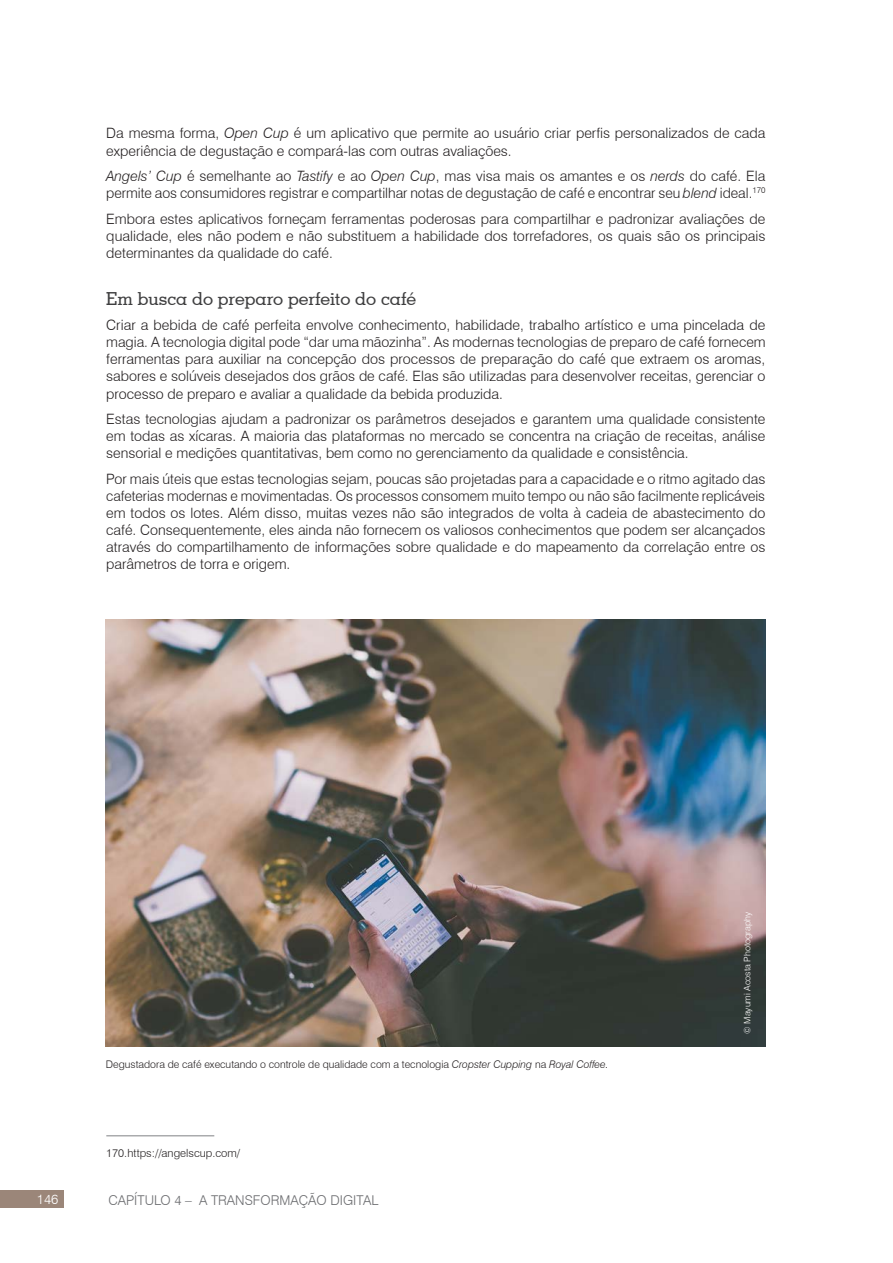
<style>
.page{position:relative;width:893px;height:1263px;background:#fff}
.page>*{position:absolute;margin:0;border:0;box-sizing:border-box;transform-origin:0 0}
.Title_3{font:500 18px "Geometric Slab 703 BT";color:#3e3e3f}
.Body_text{font:300 14.25px/17.1px "Swiss 721 BT";color:#231f20;text-align:justify}
.t1{font:300 13.5px "Swiss 721 BT";color:#6c6d70}
.t2{font:300 13.5px "Swiss 721 BT";color:#fff}
.footnote_text{font:300 11.25px "Swiss 721 BT";color:#231f20}
.pull_quotes__-_navy{font:300 10.5px "Swiss 721 BT";color:#231f20}
.Body_text-_intro_par{font:300 9px "Swiss 721 BT";color:#fff}
.s1{font-style:italic}
</style>
<div class="page">
<div style="left:0;top:1191px;width:64px;height:17px;background:#9b8679"></div>
<hr style="left:106px;top:1135px;width:108px;height:1px;background:#808285">
<img style="left:106px;top:620px;width:659px;height:426px">
<p class="Body_text" style="left:106px;top:125px;width:661px">Da mesma forma, <span class="s1">Open Cup</span> é um aplicativo que permite ao usuário criar perfis personalizados de cada experiência de degustação e compará-las com outras avaliações.</p>
<p class="Body_text" style="left:106px;top:167px;width:661px"><span class="s1">Angels’ Cup</span> é semelhante ao <span class="s1">Tastify</span> e ao <span class="s1">Open Cup</span>, mas visa mais os amantes e os <span class="s1">nerds</span> do café. Ela permite aos consumidores registrar e compartilhar notas de degustação de café e encontrar seu <span class="s1">blend</span> ideal.<sup>170</sup></p>
<p class="Body_text" style="left:106px;top:210px;width:661px">Embora estes aplicativos forneçam ferramentas poderosas para compartilhar e padronizar avaliações de qualidade, eles não podem e não substituem a habilidade dos torrefadores, os quais são os principais determinantes da qualidade do café.</p>
<p class="Title_3" style="left:106px;top:287px;width:311px">Em busca do preparo perfeito do café</p>
<p class="Body_text" style="left:106px;top:316px;width:661px">Criar a bebida de café perfeita envolve conhecimento, habilidade, trabalho artístico e uma pincelada de magia. A tecnologia digital pode “dar uma mãozinha”. As modernas tecnologias de preparo de café fornecem ferramentas para auxiliar na concepção dos processos de preparação do café que extraem os aromas, sabores e solúveis desejados dos grãos de café. Elas são utilizadas para desenvolver receitas, gerenciar o processo de preparo e avaliar a qualidade da bebida produzida.</p>
<p class="Body_text" style="left:106px;top:410px;width:661px">Estas tecnologias ajudam a padronizar os parâmetros desejados e garantem uma qualidade consistente em todas as xícaras. A maioria das plataformas no mercado se concentra na criação de receitas, análise sensorial e medições quantitativas, bem como no gerenciamento da qualidade e consistência.</p>
<p class="Body_text" style="left:106px;top:470px;width:661px">Por mais úteis que estas tecnologias sejam, poucas são projetadas para a capacidade e o ritmo agitado das cafeterias modernas e movimentadas. Os processos consomem muito tempo ou não são facilmente replicáveis em todos os lotes. Além disso, muitas vezes não são integrados de volta à cadeia de abastecimento do café. Consequentemente, eles ainda não fornecem os valiosos conhecimentos que podem ser alcançados através do compartilhamento de informações sobre qualidade e do mapeamento da correlação entre os parâmetros de torra e origem.</p>
<p class="pull_quotes__-_navy" style="left:106px;top:1057px;width:504px">Degustadora de café executando o controle de qualidade com a tecnologia <span class="s1">Cropster Cupping</span> na <span class="s1">Royal Coffee.</span></p>
<p class="footnote_text" style="left:106px;top:1146px;width:135px">170.https://angelscup.com/</p>
<p class="t2" style="left:37px;top:1191px;width:23px">146</p>
<p class="t1" style="left:108px;top:1192px;width:271px">CAPÍTULO 4 – A TRANSFORMAÇÃO DIGITAL</p>
<p class="Body_text-_intro_par" style="left:742px;top:1034px;width:124px;rotate:-90deg">© Mayumi Acosta Photography</p>
</div>
